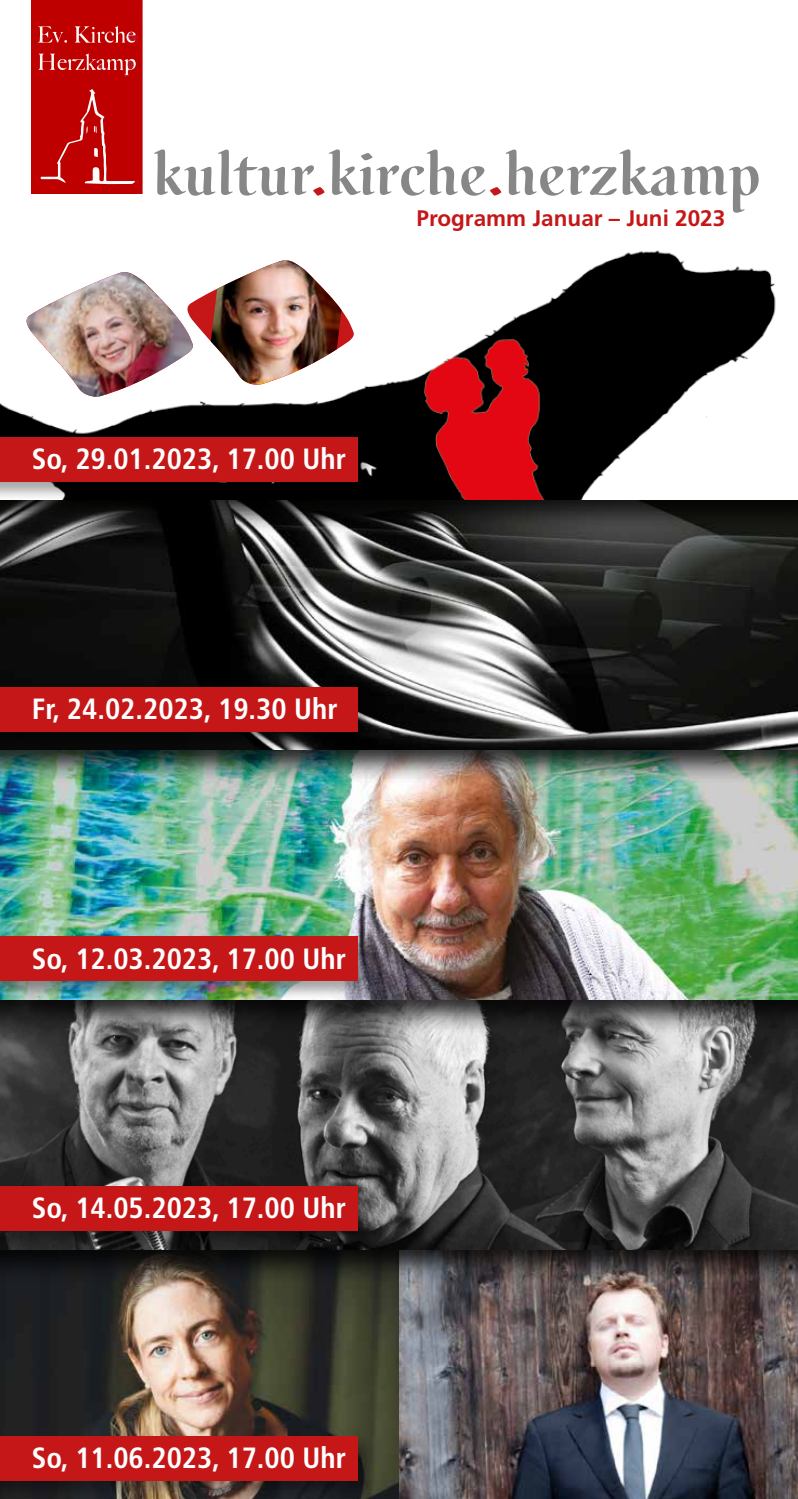
<style>
.page{position:relative;width:798px;height:1499px;background:#fff}
.page>*{position:absolute;margin:0;border:0;box-sizing:border-box;transform-origin:0 0}
.t1{font:700 63.45px "Scrivano";color:#878787;scale:.95 1}
.t2{font:700 condensed 29.25px "Frutiger LT Std";color:#fff}
.t3{font:700 22.5px "Frutiger LT Std";color:#c51718}
.s1{color:#c51718}
</style>
<div class="page">
<img style="left:399px;top:1284px;width:398px;height:215px">
<img style="left:0;top:1284px;width:399px;height:215px">
<div style="left:0;top:991px;width:797px;height:293px;background:#000;opacity:.85"></div>
<svg style="left:0;top:1034px;width:797px;height:215px;background:#5c5c5c"></svg>
<div style="left:0;top:741px;width:797px;height:293px;background:#000;opacity:.85"></div>
<img style="left:0;top:784px;width:797px;height:215px">
<div style="left:0;top:492px;width:797px;height:292px;background:#000;opacity:.85"></div>
<svg style="left:0;top:535px;width:797px;height:214px;background:#393938"></svg>
<div style="left:0;top:281px;width:797px;height:254px;background:#000;opacity:.85"></div>
<svg style="left:32px;top:0;width:111px;height:194px;background:#c21313"></svg>
<svg style="left:0;top:250px;width:797px;height:250px"></svg>
<div style="left:0;top:435px;width:377px;height:66px;background:#000;opacity:.35"></div>
<div style="left:0;top:437px;width:357px;height:45px;background:#c51718"></div>
<div style="left:0;top:685px;width:377px;height:66px;background:#000;opacity:.35"></div>
<div style="left:0;top:687px;width:357px;height:44px;background:#c51718"></div>
<div style="left:0;top:934px;width:377px;height:67px;background:#000;opacity:.35"></div>
<div style="left:0;top:937px;width:357px;height:44px;background:#c51718"></div>
<div style="left:0;top:1184px;width:377px;height:67px;background:#000;opacity:.35"></div>
<div style="left:0;top:1186px;width:357px;height:45px;background:#c51718"></div>
<div style="left:0;top:1434px;width:377px;height:65px;background:#000;opacity:.35"></div>
<div style="left:0;top:1436px;width:357px;height:45px;background:#c51718"></div>
<img style="left:25px;top:260px;width:329px;height:137px">
<img style="left:211px;top:260px;width:130px;height:125px">
<h1 class="t1" style="left:153px;top:137px;width:641px">kultur<span class="s1">.</span>kirche<span class="s1">.</span>herzkamp</h1>
<p class="t3" style="left:416px;top:205px;width:310px">Programm Januar – Juni 2023</p>
<p class="t2" style="left:32px;top:441px;width:315px">So, 29.01.2023, 17.00 Uhr</p>
<p class="t2" style="left:32px;top:691px;width:307px">Fr, 24.02.2023, 19.30 Uhr</p>
<p class="t2" style="left:32px;top:941px;width:315px">So, 12.03.2023, 17.00 Uhr</p>
<p class="t2" style="left:41px;top:1189px;width:176px">So 29.01.2023</p>
<p class="t2" style="left:32px;top:1191px;width:315px">So, 14.05.2023, 17.00 Uhr</p>
<p class="t2" style="left:45px;top:1436px;width:303px">So 29.01.2023 17.00 Uhr</p>
<p class="t2" style="left:32px;top:1441px;width:315px">So, 11.06.2023, 17.00 Uhr</p>
</div>
